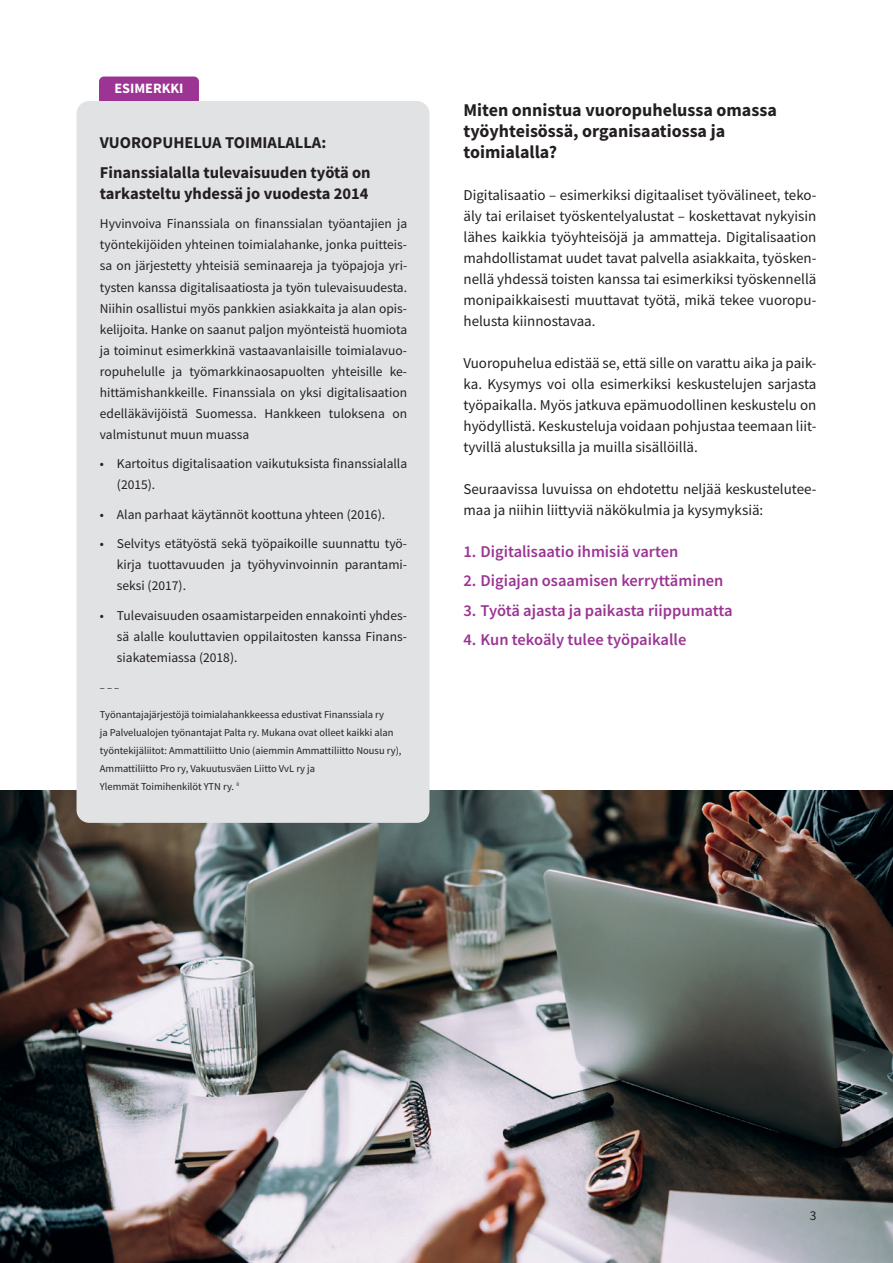
<style>
.page{position:relative;width:893px;height:1263px;background:#fff}
.page>*{position:absolute;margin:0;border:0;box-sizing:border-box;transform-origin:0 0}
.t1{font:700 18px/21px "Source Sans Pro";color:#231f20}
.t2{font:600 16.5px "Source Sans Pro";color:#9c3493}
.t3{font:700 16.5px/29.5px "Source Sans Pro";color:#231f20}
.t4{font:15px/21px "Source Sans Pro";color:#231f20;text-align:justify}
.t5{font:700 14.25px "Source Sans Pro";color:#fff}
.t6{font:13.5px/21px "Source Sans Pro";color:#231f20;text-align:justify}
.t7{font:10.5px/18px "Source Sans Pro";color:#231f20}
</style>
<div class="page">
<img style="left:1px;top:790px;width:892px;height:473px">
<div style="left:100px;top:77px;width:98px;height:29px;background:#9c3493;border-radius:4px"></div>
<div style="left:99px;top:77px;width:100px;height:29px;border:2px solid #9c3493;border-radius:4px"></div>
<div style="left:77px;top:101px;width:352px;height:722px;background:#e1e2e4;border-radius:13px"></div>
<p class="t5" style="left:114px;top:79px;width:71px">ESIMERKKI</p>
<p class="t3" style="left:100px;top:128px;width:272px">VUOROPUHELUA TOIMIALALLA:<br>Finanssialalla tulevaisuuden työtä on</p>
<p class="t3" style="left:100px;top:178px;width:270px">tarkasteltu yhdessä jo vuodesta 2014</p>
<p class="t6" style="left:100px;top:213px;width:309px">Hyvinvoiva Finanssiala on finanssialan työantajien ja työntekijöiden yhteinen toimialahanke, jonka puitteis&shy;sa on järjestetty yhteisiä seminaareja ja työpajoja yri&shy;tysten kanssa digitalisaatiosta ja työn tulevaisuudesta.<br>Niihin osallistui myös pankkien asiakkaita ja alan opis&shy;kelijoita. Hanke on saanut paljon myönteistä huomiota ja toiminut esimerkkinä vastaavanlaisille toimialavuo&shy;ropuhelulle ja työmarkkinaosapuolten yhteisille ke&shy;hittämishankkeille. Finanssiala on yksi digitalisaation edelläkävijöistä Suomessa. Hankkeen tuloksena on valmistunut muun muassa</p>
<p class="t6" style="left:117px;top:453px;width:292px;text-indent:-17px">• Kartoitus digitalisaation vaikutuksista finanssialalla (2015).</p>
<p class="t6" style="left:100px;top:503px;width:287px">• Alan parhaat käytännöt koottuna yhteen (2016).</p>
<p class="t6" style="left:117px;top:533px;width:292px;text-indent:-17px">• Selvitys etätyöstä sekä työpaikoille suunnattu työ&shy;kirja tuottavuuden ja työhyvinvoinnin parantami&shy;seksi (2017).</p>
<p class="t6" style="left:117px;top:604px;width:292px;text-indent:-17px">• Tulevaisuuden osaamistarpeiden ennakointi yhdes&shy;sä alalle kouluttavien oppilaitosten kanssa Finans&shy;siakatemiassa (2018).</p>
<p class="t7" style="left:100px;top:678px;width:21px">– – –</p>
<p class="t7" style="left:100px;top:705px;width:303px">Työnantajajärjestöjä toimialahankkeessa edustivat Finanssiala ry<br>ja Palvelualojen työnantajat Palta ry. Mukana ovat olleet kaikki alan työntekijäliitot: Ammattiliitto Unio (aiemmin Ammattiliitto Nousu ry), Ammattiliitto Pro ry, Vakuutusväen Liitto VvL ry ja<br>Ylemmät Toimihenkilöt YTN ry. <sup>ii</sup></p>
<h1 class="t1" style="left:463px;top:99px;width:315px">Miten onnistua vuoropuhelussa omassa työyhteisössä, organisaatiossa ja toimialalla?</h1>
<p class="t4" style="left:463px;top:184px;width:354px">Digitalisaatio – esimerkiksi digitaaliset työvälineet, teko&shy;äly tai erilaiset työskentelyalustat – koskettavat nykyisin lähes kaikkia työyhteisöjä ja ammatteja. Digitalisaation mahdollistamat uudet tavat palvella asiakkaita, työsken&shy;nellä yhdessä toisten kanssa tai esimerkiksi työskennellä monipaikkaisesti muuttavat työtä, mikä tekee vuoropu&shy;helusta kiinnostavaa.</p>
<p class="t4" style="left:463px;top:352px;width:354px">Vuoropuhelua edistää se, että sille on varattu aika ja paik&shy;ka. Kysymys voi olla esimerkiksi keskustelujen sarjasta työpaikalla. Myös jatkuva epämuodollinen keskustelu on hyödyllistä. Keskusteluja voidaan pohjustaa teemaan liit&shy;tyvillä alustuksilla ja muilla sisällöillä.</p>
<p class="t4" style="left:463px;top:478px;width:354px">Seuraavissa luvuissa on ehdotettu neljää keskustelutee&shy;maa ja niihin liittyviä näkökulmia ja kysymyksiä:</p>
<p class="t2" style="left:463px;top:540px;width:216px">1. Digitalisaatio ihmisiä varten</p>
<p class="t2" style="left:463px;top:570px;width:262px">2. Digiajan osaamisen kerryttäminen</p>
<p class="t2" style="left:463px;top:599px;width:271px">3. Työtä ajasta ja paikasta riippumatta</p>
<p class="t2" style="left:463px;top:629px;width:224px">4. Kun tekoäly tulee työpaikalle</p>
<p class="t6" style="left:810px;top:1205px;width:8px">3</p>
</div>
